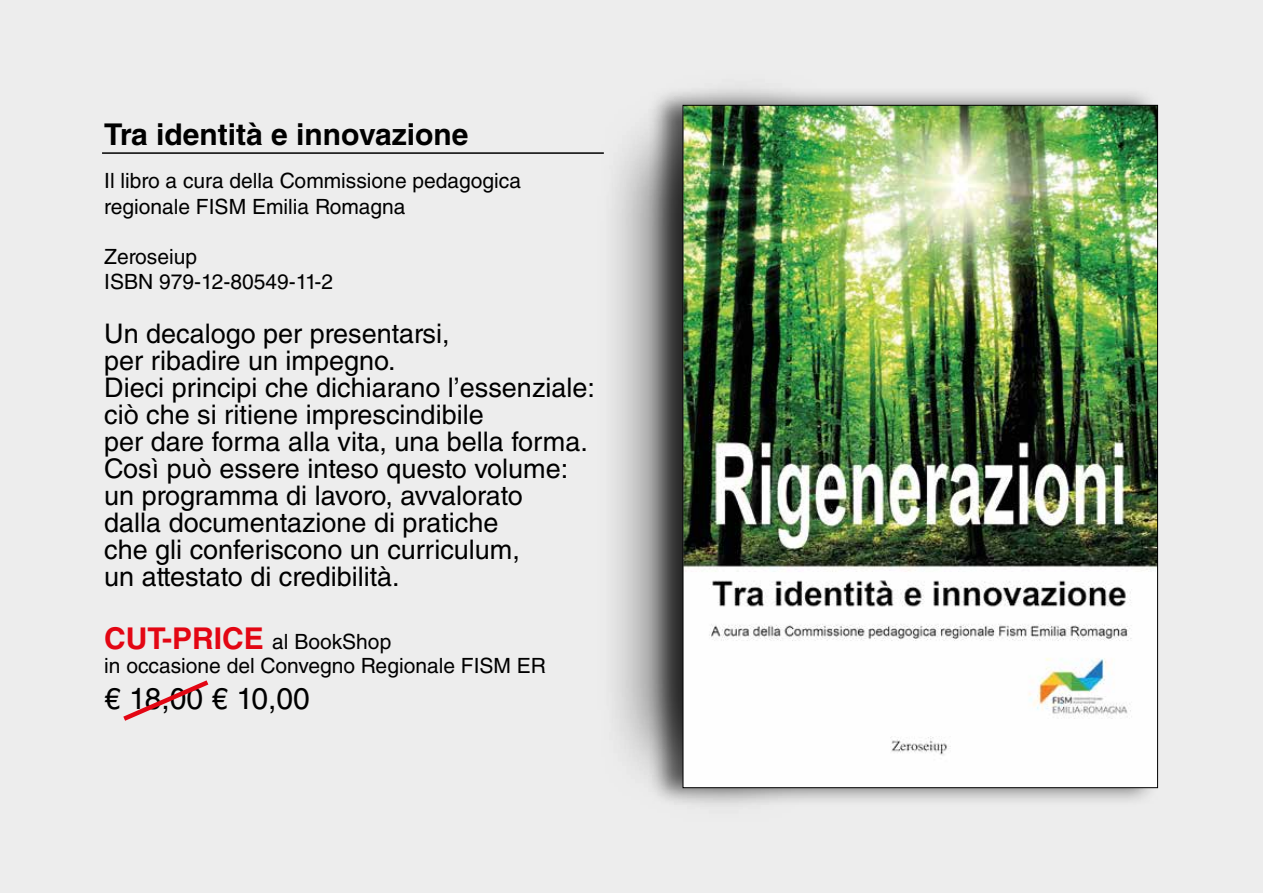
<style>
.page{position:relative;width:1263px;height:893px;background:#ededed}
.page>*{position:absolute;margin:0;border:0;box-sizing:border-box;transform-origin:0 0}
.t1{font:700 30px "Helvetica LT Std";color:#000}
.t2{font:30px "Helvetica LT Std";letter-spacing:-.02em;color:#000}
.t3{font:27px/27px "Helvetica LT Std";color:#000}
.t4{font:21px/25.2px "Helvetica LT Std";color:#000}
.s1{font-weight:700;font-size:30px;color:#e30613}
</style>
<div class="page">
<div style="left:597px;top:67px;width:234px;height:758px;background:#000;opacity:.75"></div>
<div style="left:648px;top:87px;width:512px;height:719px;background:#000;opacity:.6"></div>
<img style="left:684px;top:107px;width:472px;height:679px">
<hr style="left:102px;top:152px;width:502px;height:2px;background:#000">
<svg style="left:123px;top:680px;width:86px;height:41px"></svg>
<p class="t1" style="left:104px;top:116px;width:366px">Tra identità e innovazione</p>
<p class="t4" style="left:104px;top:168px;width:418px">Il libro a cura della Commissione pedagogica regionale FISM Emilia Romagna</p>
<p class="t4" style="left:104px;top:244px;width:230px">Zeroseiup<br>ISBN 979-12-80549-11-2</p>
<p class="t3" style="left:104px;top:320px;width:492px">Un decalogo per presentarsi,<br>per ribadire un impegno.<br>Dieci principi che dichiarano l’essenziale: ciò che si ritiene imprescindibile<br>per dare forma alla vita, una bella forma.<br>Così può essere inteso questo volume: un programma di lavoro, avvalorato<br>dalla documentazione di pratiche<br>che gli conferiscono un curriculum,<br>un attestato di credibilità.</p>
<p class="t4" style="left:104px;top:630px;width:443px;line-height:24px"><span class="s1">CUT-PRICE</span> al BookShop<br>in occasione del Convegno Regionale FISM ER</p>
<p class="t2" style="left:104px;top:681px;width:207px">€ 18,00 € 10,00</p>
</div>
